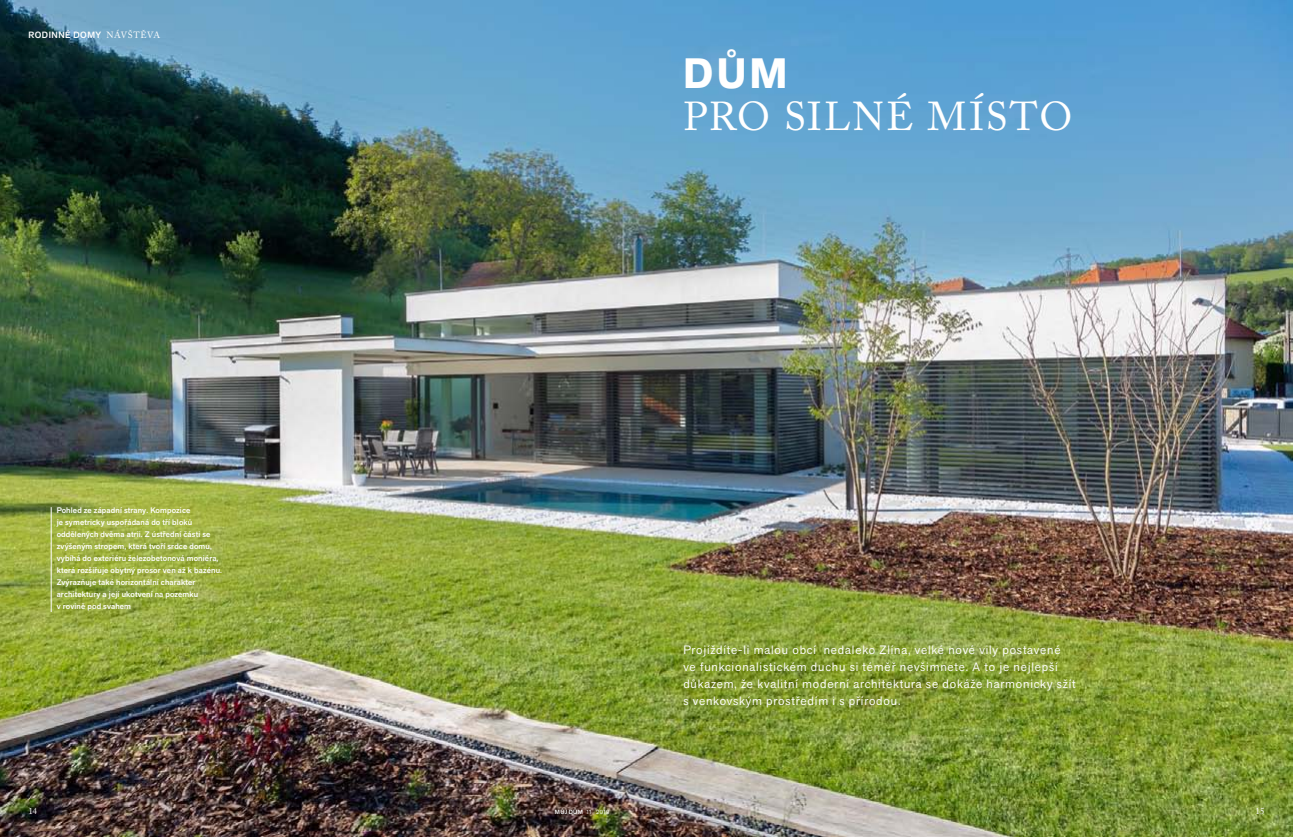
<style>
.page{position:relative;width:1293px;height:837px;background:#fff}
.page>*{position:absolute;margin:0;border:0;box-sizing:border-box;transform-origin:0 0}
.t1{font:700 42px "Akzid Grtsk Next";color:#fff}
.t2{font:40px "Adobe Caslon Pro";letter-spacing:.05em;color:#fff}
.t3{font:12px/17px "Akzid Grtsk Next";letter-spacing:.07em;color:#fff}
.t4{font:500 9px "Akzid Grtsk Next";letter-spacing:.055em;color:#fff}
.t5{font:9px "Adobe Caslon Pro";color:#fff}
.t6{font:500 8px/12px "Akzid Grtsk Next";letter-spacing:.02em;color:#fff}
.t7{font:6px "Akzid Grtsk Next";letter-spacing:-.015em;color:#fff}
.s1{font-family:"Adobe Caslon Pro";font-weight:400}
.s2{font-weight:500}
</style>
<div class="page">
<img style="left:0;top:0;width:1293px;height:836px">
<hr style="left:51px;top:507px;width:1px;height:104px;background:#fff">
<p class="t4" style="left:28px;top:29px;width:133px">rodinné domy <span class="s1">NÁVŠTĚVA</span></p>
<p class="t6" style="left:57px;top:504px;width:167px">Pohled ze západní strany. Kompozice<br>je symetricky uspořádaná do tří bloků oddělených dvěma atrii. Z ústřední části se zvýšeným stropem, která tvoří srdce domu, vybíhá do exteriéru železobetonová moniéra, která rozšiřuje obytný prosor ven až k bazénu.<br>Zvýrazňuje také horizontální charakter architektury a její ukotvení na pozemku<br>v rovině pod svahem</p>
<h1 class="t1" style="left:683px;top:46px;width:105px">Dům</h1>
<h2 class="t2" style="left:683px;top:93px;width:390px">PRO SILNÉ MÍSTO</h2>
<p class="t3" style="left:683px;top:641px;width:394px">Projíždíte-li malou obcí nedaleko Zlína, velké nové vily postavené ve funkcionalistickém duchu si téměř nevšimnete. A to je nejlepší důkazem, že kvalitní moderní architektura se dokáže harmonicky sžít s venkovským prostředím i s přírodou.</p>
<p class="t5" style="left:28px;top:805px;width:10px">14</p>
<p class="t7" style="left:555px;top:808px;width:56px"><span class="s2">Můj dům</span> 11 · 2019</p>
<p class="t5" style="left:1255px;top:805px;width:11px">15</p>
</div>
